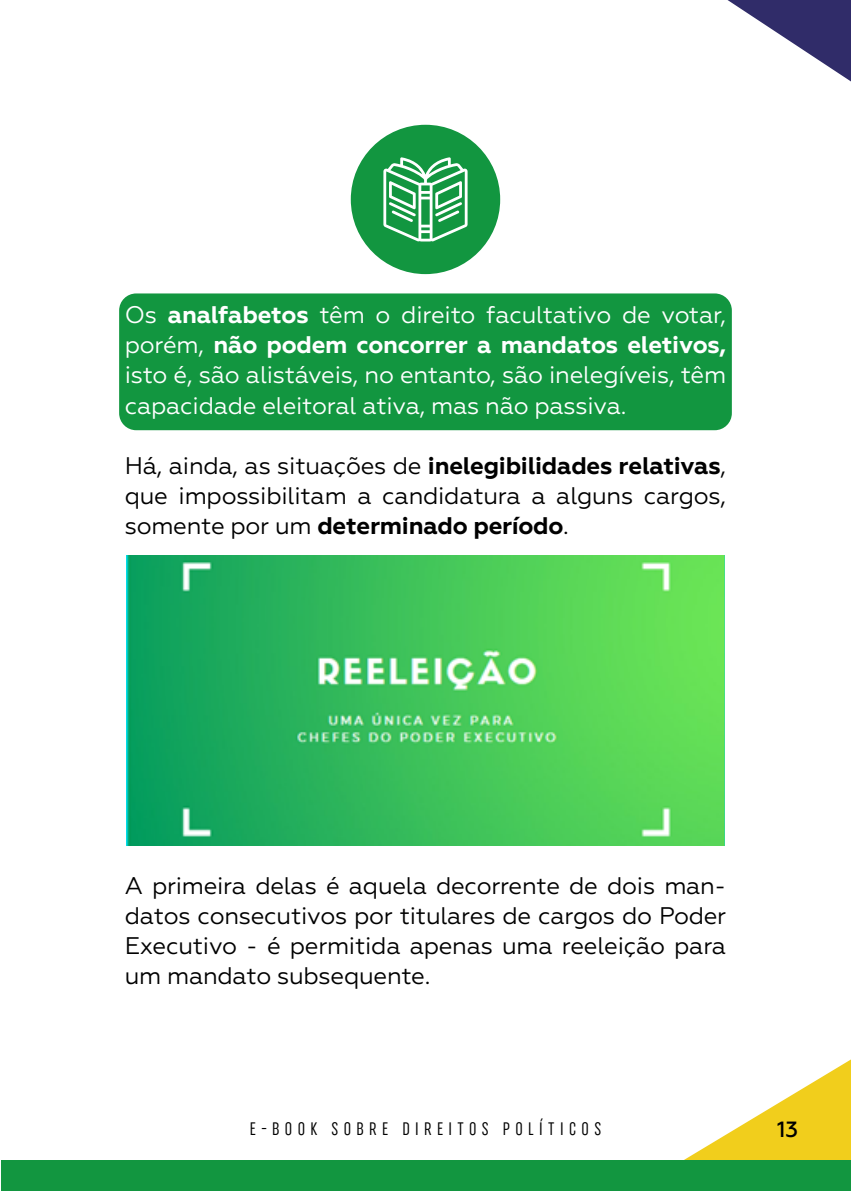
<style>
.page{position:relative;width:851px;height:1191px;background:#fff}
.page>*{position:absolute;margin:0;border:0;box-sizing:border-box;transform-origin:0 0}
.TEXTO{font:24px/30px "Geometria";letter-spacing:-.01em;color:#000;text-align:justify}
.BOX_2{font:24px/30px "Geometria";letter-spacing:-.01em;color:#fff;text-align:justify}
.t1{font:500 22px "Geometria";color:#000}
.t2{font:18px "Uniform Extra Condensed 4";letter-spacing:.3em;color:#000}
.s1{font-weight:700}
</style>
<div class="page">
<svg style="left:685px;top:1060px;width:165px;height:99px"></svg>
<svg style="left:727px;top:0;width:123px;height:81px"></svg>
<div style="left:2px;top:1159px;width:848px;height:32px;background:#129640"></div>
<div style="left:119px;top:293px;width:612px;height:137px;background:#129640;border-radius:17px"></div>
<div style="left:351px;top:125px;width:149px;height:149px;background:#129640;border-radius:50%"></div>
<svg style="left:383px;top:157px;width:84px;height:84px"></svg>
<img style="left:127px;top:556px;width:597px;height:289px">
<p class="BOX_2" style="left:125px;top:300px;width:602px">Os <span class="s1">analfabetos</span> têm o direito facultativo de votar, porém, <span class="s1">não podem concorrer a mandatos eletivos, </span>isto é, são alistáveis, no entanto, são inelegíveis, têm capacidade eleitoral ativa, mas não passiva.</p>
<p class="TEXTO" style="left:125px;top:450px;width:602px">Há, ainda, as situações de <span class="s1">inelegibilidades relativas</span>, que impossibilitam a candidatura a alguns cargos, somente por um <span class="s1">determinado período</span>.</p>
<p class="TEXTO" style="left:125px;top:870px;width:602px">A primeira delas é aquela decorrente de dois man&shy;datos consecutivos por titulares de cargos do Poder Executivo - é permitida apenas uma reeleição para um mandato subsequente.</p>
<p class="t2" style="left:250px;top:1118px;width:353px">E-BOOK SOBRE DIREITOS POLÍTICOS</p>
<p class="t1" style="left:777px;top:1116px;width:22px">13</p>
</div>
